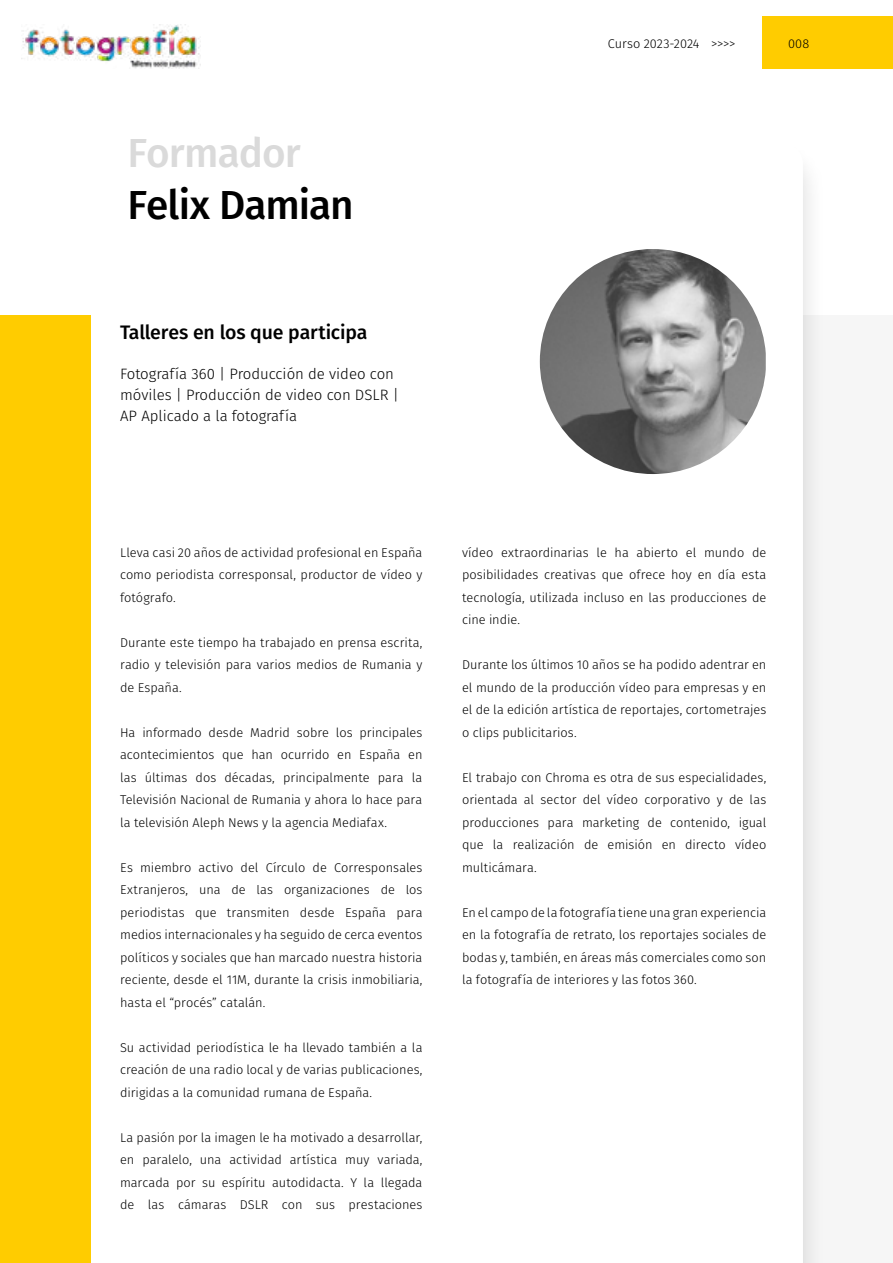
<style>
.page{position:relative;width:893px;height:1263px;background:#fff}
.page>*{position:absolute;margin:0;border:0;box-sizing:border-box;transform-origin:0 0}
.t1{font:500 40.5px "Fira Sans";letter-spacing:-.025em;color:#000}
.t2{font:500 40.5px "Fira Sans";letter-spacing:-.02em;color:#dadada}
.t3{font:500 19.5px "Fira Sans";letter-spacing:-.01em;color:#000}
.t4{font:300 15px/21px "Fira Sans";color:#000}
.t5{font:300 12.75px/22.5px "Fira Sans";color:#000;text-align:justify}
</style>
<div class="page">
<div style="left:0;top:315px;width:893px;height:948px;background:#f6f6f6"></div>
<div style="left:0;top:140px;width:826px;height:1123px;background:#000;opacity:.15"></div>
<div style="left:0;top:143px;width:803px;height:1120px;background:#fff"></div>
<div style="left:0;top:315px;width:90px;height:948px;background:#fc0"></div>
<div style="left:540px;top:249px;width:226px;height:225px;background:#fff"></div>
<img style="left:540px;top:249px;width:226px;height:225px;border-radius:111px">
<div style="left:212px;top:878px;width:225px;height:7px;background:#fff"></div>
<div style="left:762px;top:17px;width:131px;height:52px;background:#fc0"></div>
<img style="left:21px;top:24px;width:179px;height:45px">
<h1 class="t2" style="left:127px;top:120px;width:175px">Formador</h1>
<h1 class="t1" style="left:127px;top:172px;width:228px">Felix Damian</h1>
<h2 class="t3" style="left:120px;top:317px;width:249px">Talleres en los que participa</h2>
<p class="t4" style="left:120px;top:363px;width:280px">Fotografía 360 | Producción de video con móviles | Producción de video con DSLR |<br>AP Aplicado a la fotografía</p>
<p class="t5" style="left:608px;top:32px;width:129px">Curso 2023-2024 &gt;&gt;&gt;&gt;</p>
<p class="t5" style="left:788px;top:32px;width:23px">008</p>
<p class="t5" style="left:120px;top:541px;width:304px">Lleva casi 20 años de actividad profesional en España como periodista corresponsal, productor de vídeo y fotógrafo.</p>
<p class="t5" style="left:120px;top:631px;width:304px">Durante este tiempo ha trabajado en prensa escrita, radio y televisión para varios medios de Rumania y de España.</p>
<p class="t5" style="left:120px;top:721px;width:304px">Ha informado desde Madrid sobre los principales acontecimientos que han ocurrido en España en las últimas dos décadas, principalmente para la Televisión Nacional de Rumania y ahora lo hace para la televisión Aleph News y la agencia Mediafax.</p>
<p class="t5" style="left:120px;top:856px;width:304px">Es miembro activo del Círculo de Corresponsales Extranjeros, una de las organizaciones de los periodistas que transmiten desde España para medios internacionales y ha seguido de cerca eventos políticos y sociales que han marcado nuestra historia reciente, desde el 11M, durante la crisis inmobiliaria, hasta el “procés” catalán.</p>
<p class="t5" style="left:120px;top:1036px;width:304px">Su actividad periodística le ha llevado también a la creación de una radio local y de varias publicaciones, dirigidas a la comunidad rumana de España.</p>
<p class="t5" style="left:120px;top:1126px;width:304px">La pasión por la imagen le ha motivado a desarrollar, en paralelo, una actividad artística muy variada, marcada por su espíritu autodidacta. Y la llegada de las cámaras DSLR con sus prestaciones</p>
<p class="t5" style="left:462px;top:541px;width:306px">vídeo extraordinarias le ha abierto el mundo de posibilidades creativas que ofrece hoy en día esta tecnología, utilizada incluso en las producciones de cine indie.</p>
<p class="t5" style="left:462px;top:653px;width:306px">Durante los últimos 10 años se ha podido adentrar en el mundo de la producción vídeo para empresas y en el de la edición artística de reportajes, cortometrajes o clips publicitarios.</p>
<p class="t5" style="left:462px;top:766px;width:306px">El trabajo con Chroma es otra de sus especialidades, orientada al sector del vídeo corporativo y de las producciones para marketing de contenido, igual que la realización de emisión en directo vídeo multicámara.</p>
<p class="t5" style="left:462px;top:901px;width:306px">En el campo de la fotografía tiene una gran experiencia en la fotografía de retrato, los reportajes sociales de bodas y, también, en áreas más comerciales como son la fotografía de interiores y las fotos 360.</p>
</div>
